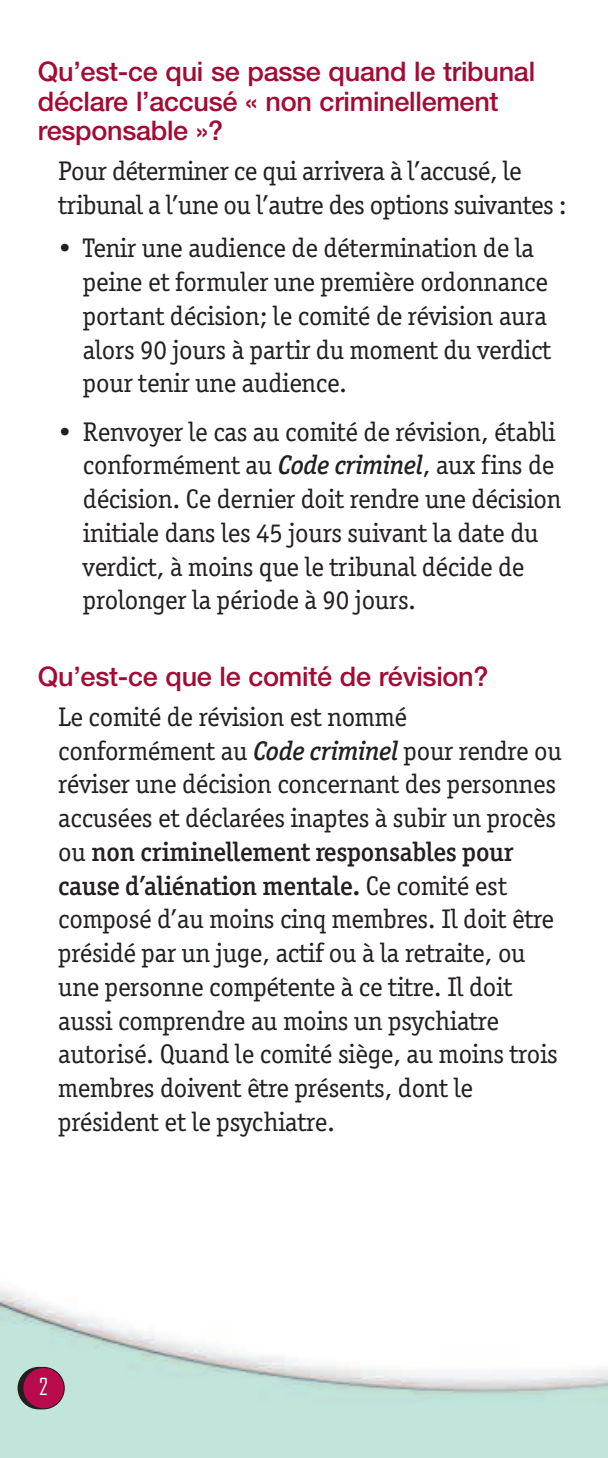
<style>
.page{position:relative;width:608px;height:1458px;background:#fff}
.page>*{position:absolute;margin:0;border:0;box-sizing:border-box;transform-origin:0 0}
.t1{font:27px/33.8px "Officina Ser ITC Std";letter-spacing:-.01em;color:#231f20}
.t2{font:500 27px/29.2px "Helvetica Neue";letter-spacing:-.01em;color:#a30a34}
.t3{font:500 27px/33.8px "Officina Ser ITC";letter-spacing:-.01em;color:#231f20}
.t4{font:22.5px "Agency FB";color:#fff}
.s1{font-family:"Officina Ser ITC";font-weight:500;font-style:italic}
.s2{font-family:"Officina Ser ITC Std";font-weight:400}
</style>
<div class="page">
<img style="left:0;top:1287px;width:607px;height:171px">
<div style="left:18px;top:1367px;width:42px;height:42px;background:#231f20;border-radius:50%"></div>
<div style="left:23px;top:1367px;width:41px;height:42px;background:#b80a4d;border-radius:50%"></div>
<div style="left:22px;top:1367px;width:43px;height:42px;border:2px solid #231f20;border-radius:50%"></div>
<p class="t2" style="left:38px;top:60px;width:498px">Qu’est-ce qui se passe quand le tribunal déclare l’accusé « non criminellement responsable »?</p>
<p class="t1" style="left:58px;top:157px;width:510px">Pour déterminer ce qui arrivera à l’accusé, le tribunal a l’une ou l’autre des options suivantes :</p>
<p class="t1" style="left:83px;top:234px;width:469px;text-indent:-25px">• Tenir une audience de détermination de la peine et formuler une première ordonnance portant décision; le comité de révision aura alors 90 jours à partir du moment du verdict pour tenir une audience.</p>
<p class="t1" style="left:83px;top:417px;width:479px;text-indent:-25px">• Renvoyer le cas au comité de révision, établi conformément au <span class="s1">Code criminel</span>, aux fins de décision. Ce dernier doit rendre une décision initiale dans les 45 jours suivant la date du verdict, à moins que le tribunal décide de prolonger la période à 90 jours.</p>
<p class="t2" style="left:38px;top:664px;width:452px">Qu’est-ce que le comité de révision?</p>
<p class="t1" style="left:58px;top:703px;width:505px">Le comité de révision est nommé conformément au <span class="s1">Code criminel</span> pour rendre ou réviser une décision concernant des personnes accusées et déclarées inaptes à subir un procès</p>
<p class="t3" style="left:58px;top:838px;width:457px"><span class="s2">ou</span> non criminellement responsables pour cause d’aliénation mentale. <span class="s2">Ce comité est</span></p>
<p class="t1" style="left:58px;top:905px;width:501px">composé d’au moins cinq membres. Il doit être présidé par un juge, actif ou à la retraite, ou une personne compétente à ce titre. Il doit aussi comprendre au moins un psychiatre autorisé. Quand le comité siège, au moins trois membres doivent être présents, dont le président et le psychiatre.</p>
<p class="t4" style="left:39px;top:1374px;width:10px">2</p>
</div>
